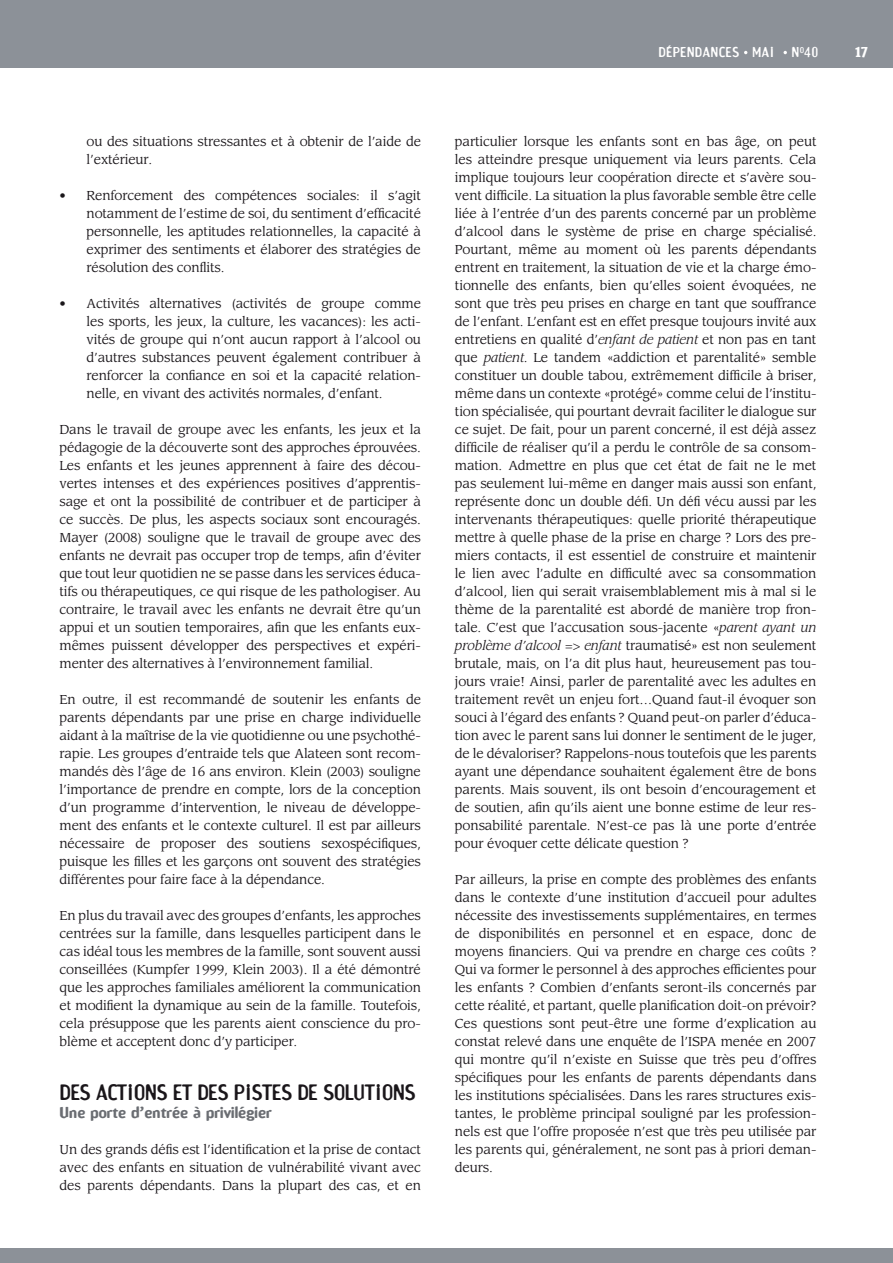
<style>
.page{position:relative;width:893px;height:1263px;background:#fff}
.page>*{position:absolute;margin:0;border:0;box-sizing:border-box;transform-origin:0 0}
.t1{font:21px "Amoebia Sans";letter-spacing:-.03em;color:#1a161a}
.t2{font:700 15px "Amoebia";color:#6a6d72}
.t3{font:13.5px "Amoebia Sans";letter-spacing:.02em;color:#fff}
.t4{font:700 13.5px "Amoebia";color:#fff}
.t5{font:12.75px/18px "Leawood";letter-spacing:-.01em;color:#1a161a;text-align:justify}
.s1{font-style:italic}
</style>
<div class="page">
<div style="left:0;top:0;width:893px;height:68px;background:#8c9198"></div>
<div style="left:0;top:1249px;width:893px;height:14px;background:#8c9198"></div>
<svg style="left:783px;top:51px;width:4px;height:3px"></svg>
<p class="t5" style="left:87px;top:132px;width:336px">ou des situations stressantes et à obtenir de l’aide de l’extérieur.</p>
<p class="t5" style="left:87px;top:186px;width:336px;text-indent:-27px">• Renforcement des compétences sociales: il s’agit notamment de l’estime de soi, du sentiment d’efficacité personnelle, les aptitudes relationnelles, la capacité à exprimer des sentiments et élaborer des stratégies de résolution des conflits.</p>
<p class="t5" style="left:87px;top:294px;width:336px;text-indent:-27px">• Activités alternatives (activités de groupe comme les sports, les jeux, la culture, les vacances): les acti&shy;vités de groupe qui n’ont aucun rapport à l’alcool ou d’autres substances peuvent également contribuer à renforcer la confiance en soi et la capacité relation&shy;nelle, en vivant des activités normales, d’enfant.</p>
<p class="t5" style="left:60px;top:420px;width:363px">Dans le travail de groupe avec les enfants, les jeux et la pédagogie de la découverte sont des approches éprouvées.<br>Les enfants et les jeunes apprennent à faire des décou&shy;vertes intenses et des expériences positives d’apprentis&shy;sage et ont la possibilité de contribuer et de participer à ce succès. De plus, les aspects sociaux sont encouragés.<br>Mayer (2008) souligne que le travail de groupe avec des enfants ne devrait pas occuper trop de temps, afin d’éviter que tout leur quotidien ne se passe dans les services éduca&shy;tifs ou thérapeutiques, ce qui risque de les pathologiser. Au contraire, le travail avec les enfants ne devrait être qu’un appui et un soutien temporaires, afin que les enfants eux&shy;mêmes puissent développer des perspectives et expéri&shy;menter des alternatives à l’environnement familial.</p>
<p class="t5" style="left:60px;top:690px;width:363px">En outre, il est recommandé de soutenir les enfants de parents dépendants par une prise en charge individuelle aidant à la maîtrise de la vie quotidienne ou une psychothé&shy;rapie. Les groupes d’entraide tels que Alateen sont recom&shy;mandés dès l’âge de 16 ans environ. Klein (2003) souligne l’importance de prendre en compte, lors de la conception d’un programme d’intervention, le niveau de développe&shy;ment des enfants et le contexte culturel. Il est par ailleurs nécessaire de proposer des soutiens sexospécifiques, puisque les filles et les garçons ont souvent des stratégies différentes pour faire face à la dépendance.</p>
<p class="t5" style="left:60px;top:906px;width:363px">En plus du travail avec des groupes d’enfants, les approches centrées sur la famille, dans lesquelles participent dans le cas idéal tous les membres de la famille, sont souvent aussi conseillées (Kumpfer 1999, Klein 2003). Il a été démontré que les approches familiales améliorent la communication et modifient la dynamique au sein de la famille. Toutefois, cela présuppose que les parents aient conscience du pro&shy;blème et acceptent donc d’y participer.</p>
<h1 class="t1" style="left:60px;top:1080px;width:86px">DES ACTIONS</h1>
<h1 class="t1" style="left:173px;top:1080px;width:36px">ET DES</h1>
<h1 class="t1" style="left:234px;top:1080px;width:160px">PISTES DE SOLUTIONS</h1>
<p class="t2" style="left:60px;top:1104px;width:214px">Une porte d’entrée à privilégier</p>
<p class="t5" style="left:60px;top:1140px;width:363px">Un des grands défis est l’identification et la prise de contact avec des enfants en situation de vulnérabilité vivant avec des parents dépendants. Dans la plupart des cas, et en</p>
<p class="t3" style="left:658px;top:44px;width:118px">DÉPENDANCES MAI</p>
<p class="t3" style="left:791px;top:44px;width:28px">N<sup>O</sup>40</p>
<p class="t4" style="left:855px;top:45px;width:14px">17</p>
<p class="t5" style="left:455px;top:132px;width:363px">particulier lorsque les enfants sont en bas âge, on peut les atteindre presque uniquement via leurs parents. Cela implique toujours leur coopération directe et s’avère sou&shy;vent difficile. La situation la plus favorable semble être celle liée à l’entrée d’un des parents concerné par un problème d’alcool dans le système de prise en charge spécialisé.<br>Pourtant, même au moment où les parents dépendants entrent en traitement, la situation de vie et la charge émo&shy;tionnelle des enfants, bien qu’elles soient évoquées, ne sont que très peu prises en charge en tant que souffrance de l’enfant. L’enfant est en effet presque toujours invité aux entretiens en qualité d’<span class="s1">enfant de patient</span> et non pas en tant que <span class="s1">patient</span>. Le tandem «addiction et parentalité» semble constituer un double tabou, extrêmement difficile à briser, même dans un contexte «protégé» comme celui de l’institu&shy;tion spécialisée, qui pourtant devrait faciliter le dialogue sur ce sujet. De fait, pour un parent concerné, il est déjà assez difficile de réaliser qu’il a perdu le contrôle de sa consom&shy;mation. Admettre en plus que cet état de fait ne le met pas seulement lui-même en danger mais aussi son enfant, représente donc un double défi. Un défi vécu aussi par les intervenants thérapeutiques: quelle priorité thérapeutique mettre à quelle phase de la prise en charge ? Lors des pre&shy;miers contacts, il est essentiel de construire et maintenir le lien avec l’adulte en difficulté avec sa consommation d’alcool, lien qui serait vraisemblablement mis à mal si le thème de la parentalité est abordé de manière trop fron&shy;tale. C’est que l’accusation sous-jacente «<span class="s1">parent ayant un problème d’alcool =&gt; enfant</span> traumatisé» est non seulement brutale, mais, on l’a dit plus haut, heureusement pas tou&shy;jours vraie! Ainsi, parler de parentalité avec les adultes en traitement revêt un enjeu fort…Quand faut-il évoquer son souci à l’égard des enfants ? Quand peut-on parler d’éduca&shy;tion avec le parent sans lui donner le sentiment de le juger, de le dévaloriser? Rappelons-nous toutefois que les parents ayant une dépendance souhaitent également être de bons parents. Mais souvent, ils ont besoin d’encouragement et de soutien, afin qu’ils aient une bonne estime de leur res&shy;ponsabilité parentale. N’est-ce pas là une porte d’entrée pour évoquer cette délicate question ?</p>
<p class="t5" style="left:455px;top:870px;width:363px">Par ailleurs, la prise en compte des problèmes des enfants dans le contexte d’une institution d’accueil pour adultes nécessite des investissements supplémentaires, en termes de disponibilités en personnel et en espace, donc de moyens financiers. Qui va prendre en charge ces coûts ?<br>Qui va former le personnel à des approches efficientes pour les enfants ? Combien d’enfants seront-ils concernés par cette réalité, et partant, quelle planification doit-on prévoir?<br>Ces questions sont peut-être une forme d’explication au constat relevé dans une enquête de l’ISPA menée en 2007 qui montre qu’il n’existe en Suisse que très peu d’offres spécifiques pour les enfants de parents dépendants dans les institutions spécialisées. Dans les rares structures exis&shy;tantes, le problème principal souligné par les profession&shy;nels est que l’offre proposée n’est que très peu utilisée par les parents qui, généralement, ne sont pas à priori deman&shy;deurs.</p>
</div>
